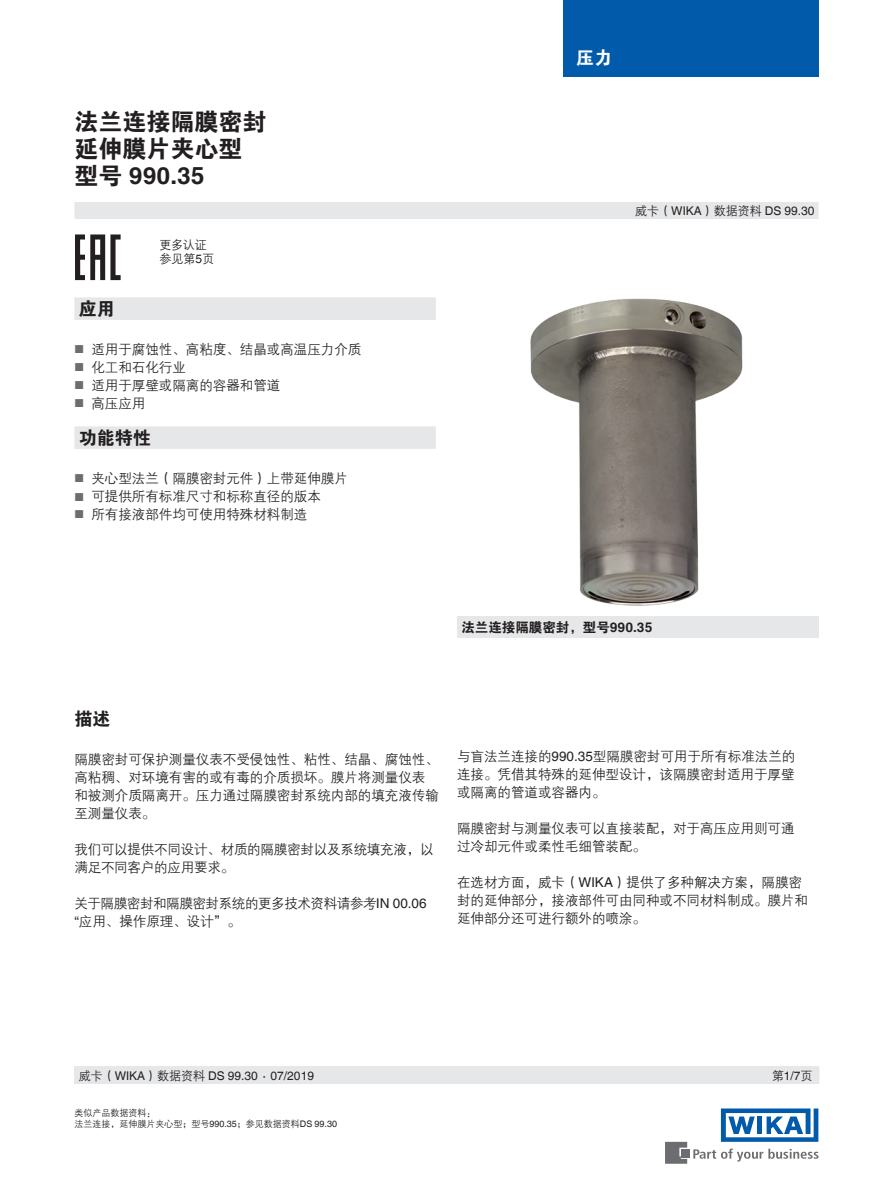
<style>
.page{position:relative;width:893px;height:1188px;background:#fff}
.page>*{position:absolute;margin:0;border:0;box-sizing:border-box;transform-origin:0 0}
.t1{font:24px/27px "FZDHTJW GB1 0";color:#231f20}
.t2{font:700 24px "Helvetica World";color:#231f20}
.t3{font:18px "FZDHTJW GB1 0";color:#231f20}
.t4{font:18px "FZDHTJW GB1 0";color:#fff}
.t5{font:13.5px/18px "FZZDXJW GB1 0";color:#231f20}
.t6{font:13.5px/18px "FZZDXJW GB1 0";letter-spacing:-.03em;color:#231f20}
.t7{font:13.5px "FZDHTJW GB1 0";color:#231f20}
.t8{font:12px "Helvetica World";color:#231f20}
.t9{font:12px/13.5px "FZZDXJW GB1 0";letter-spacing:-.02em;color:#231f20}
.t10{font:11.55px "Helvetica World";color:#6c6d70}
.t11{font:9px/10.5px "FZZDXJW GB1 0";color:#231f20}
.s1{font-family:"FZDHTJW GB1 0";font-weight:400}
.s2{font-family:"Helvetica World"}
.s3{font-family:"Helvetica World";font-size:11.55px;color:#6c6d70}
.s4{font-family:"FZZDXJW GB1 0"}
.s5{font-family:"Helvetica World";font-weight:700}
</style>
<div class="page">
<svg style="left:693px;top:1149px;width:126px;height:13px"></svg>
<div style="left:682px;top:1150px;width:8px;height:8px;background:#6c6d70"></div>
<svg style="left:665px;top:1142px;width:22px;height:22px"></svg>
<svg style="left:721px;top:1108px;width:97px;height:34px"></svg>
<div style="left:563px;top:0;width:256px;height:76px;background:#015aaa"></div>
<div style="left:74px;top:202px;width:745px;height:17px;background:#e6e7e9"></div>
<div style="left:74px;top:1066px;width:745px;height:18px;background:#e6e7e9"></div>
<div style="left:74px;top:297px;width:362px;height:23px;background:#e6e7e9"></div>
<div style="left:74px;top:426px;width:362px;height:23px;background:#e6e7e9"></div>
<div style="left:457px;top:616px;width:362px;height:22px;background:#e6e7e9"></div>
<svg style="left:75px;top:234px;width:46px;height:46px"></svg>
<img style="left:530px;top:298px;width:213px;height:308px">
<h1 class="t1" style="left:74px;top:108px;width:193px">法兰连接隔膜密封延伸膜片夹心型</h1>
<h1 class="t2" style="left:74px;top:161px;width:132px"><span class="s1">型号</span> 990.35</h1>
<p class="t9" style="left:159px;top:239px;width:56px">更多认证参见第<span class="s2">5</span>页</p>
<h2 class="t3" style="left:79px;top:298px;width:38px">应用</h2>
<p class="t5" style="left:74px;top:340px;width:289px"><span class="s3">■</span> 适用于腐蚀性、高粘度、结晶或高温压力介质</p>
<p class="t5" style="left:74px;top:358px;width:113px"><span class="s3">■</span> 化工和石化行业</p>
<p class="t5" style="left:74px;top:376px;width:208px"><span class="s3">■</span> 适用于厚壁或隔离的容器和管道</p>
<p class="t5" style="left:74px;top:394px;width:73px"><span class="s3">■</span> 高压应用</p>
<h2 class="t3" style="left:79px;top:427px;width:74px">功能特性</h2>
<p class="t5" style="left:91px;top:469px;width:258px;text-indent:-17px"><span class="s3">■</span> 夹心型法兰（隔膜密封元件）上带延伸膜片可提供所有标准尺寸和标称直径的版本</p>
<p class="t5" style="left:74px;top:505px;width:235px"><span class="s3">■</span> 所有接液部件均可使用特殊材料制造</p>
<p class="t10" style="left:74px;top:490px;width:11px">■</p>
<h2 class="t4" style="left:576px;top:47px;width:37px">压力</h2>
<p class="t8" style="left:635px;top:204px;width:181px"><span class="s4">威卡（</span>WIKA<span class="s4">）数据资料</span> DS 99.30</p>
<p class="t7" style="left:461px;top:620px;width:193px">法兰连接隔膜密封，型号<span class="s5">990.35</span></p>
<h2 class="t3" style="left:74px;top:709px;width:37px">描述</h2>
<p class="t5" style="left:74px;top:751px;width:366px">隔膜密封可保护测量仪表不受侵蚀性、粘性、结晶、腐蚀性、高粘稠、对环境有害的或有毒的介质损坏。膜片将测量仪表和被测介质隔离开。压力通过隔膜密封系统内部的填充液传输至测量仪表。</p>
<p class="t5" style="left:74px;top:841px;width:361px">我们可以提供不同设计、材质的隔膜密封以及系统填充液，以满足不同客户的应用要求。</p>
<p class="t6" style="left:74px;top:895px;width:354px">关于隔膜密封和隔膜密封系统的更多技术资料请参考<span class="s2">IN 00.06 “</span>应用、操作原理、设计”。</p>
<p class="t5" style="left:457px;top:748px;width:340px;text-align:justify">与盲法兰连接的<span class="s2">990.35</span>型隔膜密封可用于所有标准法兰的连接。凭借其特殊的延伸型设计，该隔膜密封适用于厚壁或隔离的管道或容器内。</p>
<p class="t5" style="left:457px;top:820px;width:339px">隔膜密封与测量仪表可以直接装配，对于高压应用则可通过冷却元件或柔性毛细管装配。</p>
<p class="t5" style="left:457px;top:874px;width:352px">在选材方面，威卡（<span class="s2">WIKA</span>）提供了多种解决方案，隔膜密封的延伸部分，接液部件可由同种或不同材料制成。膜片和延伸部分还可进行额外的喷涂。</p>
<p class="t8" style="left:79px;top:1069px;width:237px"><span class="s4">威卡（</span>WIKA<span class="s4">）数据资料</span> DS 99.30 ∙ 07/2019</p>
<p class="t11" style="left:74px;top:1108px;width:264px">类似产品数据资料：<br>法兰连接，延伸膜片夹心型；型号<span class="s2">990.35</span>；参见数据资料<span class="s2">DS 99.30</span></p>
<p class="t8" style="left:772px;top:1068px;width:42px"><span class="s4">第</span>1/7<span class="s4">页</span></p>
</div>
